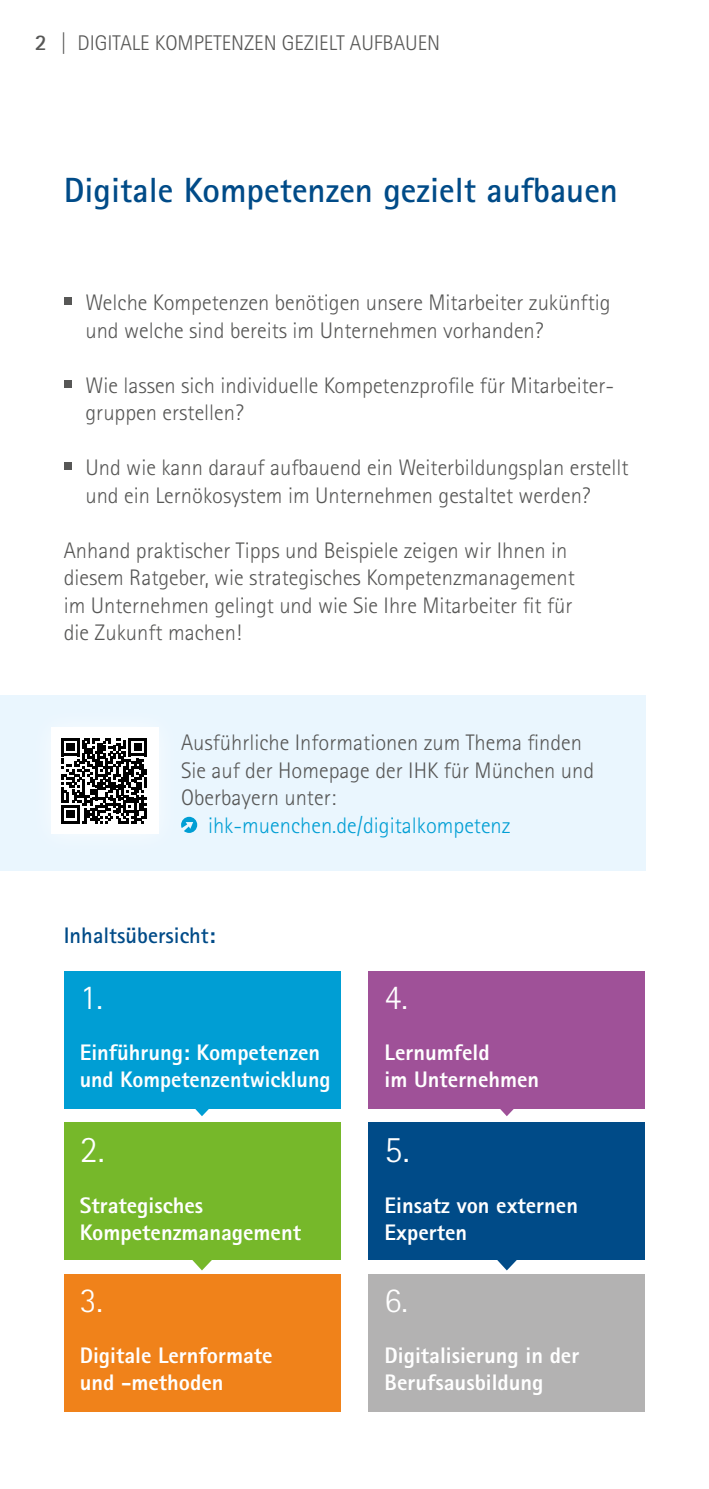
<style>
.page{position:relative;width:709px;height:1489px;background:#fff}
.page>*{position:absolute;margin:0;border:0;box-sizing:border-box;transform-origin:0 0}
.t1{font:300 37.5px "Rotis Sans Serif Std";color:#fff}
.t2{font:700 35px "Rotis Sans Serif Std";color:#004b88}
.t3{font:300 35px "Rotis Sans Serif Std";color:#fff}
.t4{font:300 22.5px/27.5px "Rotis Sans Serif Std";color:#575756}
.t5{font:800 22.5px/27px "Rotis Sans Serif Std";color:#fff}
.t6{font:300 22.5px "Rotis Sans Serif Std";color:#009ed4}
.t7{font:700 22.5px "Rotis Sans Serif Std";color:#004b88}
.t8{font:300 21.25px "Rotis Sans Serif Std";color:#575756}
.s1{font-weight:700;font-size:22.5px}
</style>
<div class="page">
<div style="left:0;top:695px;width:645px;height:176px;background:#eaf6fe"></div>
<div style="left:64px;top:297px;width:8px;height:8px;background:#575756"></div>
<div style="left:64px;top:380px;width:8px;height:8px;background:#575756"></div>
<div style="left:64px;top:462px;width:8px;height:8px;background:#575756"></div>
<svg style="left:191px;top:1108px;width:22px;height:8px"></svg>
<svg style="left:496px;top:1108px;width:22px;height:8px"></svg>
<svg style="left:191px;top:1259px;width:22px;height:11px"></svg>
<svg style="left:496px;top:1259px;width:22px;height:11px"></svg>
<div style="left:51px;top:727px;width:108px;height:106px;background:#fff"></div>
<svg style="left:61px;top:738px;width:86px;height:85px"></svg>
<div style="left:64px;top:971px;width:276px;height:137px;background:#009ed4"></div>
<div style="left:369px;top:971px;width:276px;height:137px;background:#9f5198"></div>
<div style="left:64px;top:1122px;width:276px;height:137px;background:#76b82a"></div>
<div style="left:369px;top:1122px;width:276px;height:137px;background:#004b88"></div>
<div style="left:64px;top:1273px;width:276px;height:138px;background:#f0821a"></div>
<div style="left:369px;top:1273px;width:276px;height:138px;background:#b3b2b2"></div>
<svg style="left:181px;top:816px;width:16px;height:17px"></svg>
<p class="t8" style="left:35px;top:31px;width:407px"><span class="s1">2</span> | Digitale Kompetenzen gezielt aufbauen</p>
<h2 class="t2" style="left:64px;top:168px;width:556px">Digitale Kompetenzen gezielt aufbauen</h2>
<p class="t4" style="left:85px;top:289px;width:526px">Welche Kompetenzen benötigen unsere M itarbeiter zukünftig und welche sind bereits im U nternehmen vorhanden?</p>
<p class="t4" style="left:85px;top:372px;width:530px">Wie lassen sich individuelle Kompetenzprofile für M itarbeiter&shy;gruppen erstellen?</p>
<p class="t4" style="left:85px;top:454px;width:544px">U nd wie kann darauf aufbauend ein Weiterbildungsplan erstellt und ein Lernökosystem im U nternehmen gestaltet werden?</p>
<p class="t4" style="left:64px;top:537px;width:512px">Anhand praktischer Tipps und Beispiele zeigen wir I hnen in diesem Ratgeber, wie strategisches Kompetenzmanagement im U nternehmen gelingt und wie Sie I hre M itarbeiter fit für die Zukunft machen!</p>
<p class="t4" style="left:181px;top:729px;width:414px">Ausführliche I nformationen zum Thema finden<br>Sie auf der Homepage der I HK für M ünchen und<br>Oberbayern unter:</p>
<p class="t6" style="left:208px;top:812px;width:304px">ihk-muenchen.de/digitalkompetenz</p>
<p class="t7" style="left:64px;top:921px;width:153px">Inhaltsübersicht:</p>
<h2 class="t3" style="left:80px;top:976px;width:25px">1.</h2>
<p class="t5" style="left:80px;top:1038px;width:252px">Einführung: Kompetenzen und Kompetenzentwicklung</p>
<h1 class="t1" style="left:80px;top:1127px;width:26px">2.</h1>
<p class="t5" style="left:80px;top:1191px;width:223px">Strategisches<br>Kompetenzmanagement</p>
<h2 class="t3" style="left:80px;top:1279px;width:25px">3.</h2>
<p class="t5" style="left:80px;top:1341px;width:194px">Digitale Lernformate und -methoden</p>
<h2 class="t3" style="left:384px;top:976px;width:25px">4.</h2>
<p class="t5" style="left:384px;top:1038px;width:156px">Lernumfeld<br>im Unternehmen</p>
<h1 class="t1" style="left:384px;top:1127px;width:26px">5.</h1>
<p class="t5" style="left:384px;top:1191px;width:195px">Einsatz von externen<br>Experten</p>
<h2 class="t3" style="left:384px;top:1279px;width:25px">6.</h2>
<p class="t5" style="left:384px;top:1341px;width:196px">Digitalisierung in der<br>Berufsausbildung</p>
</div>
